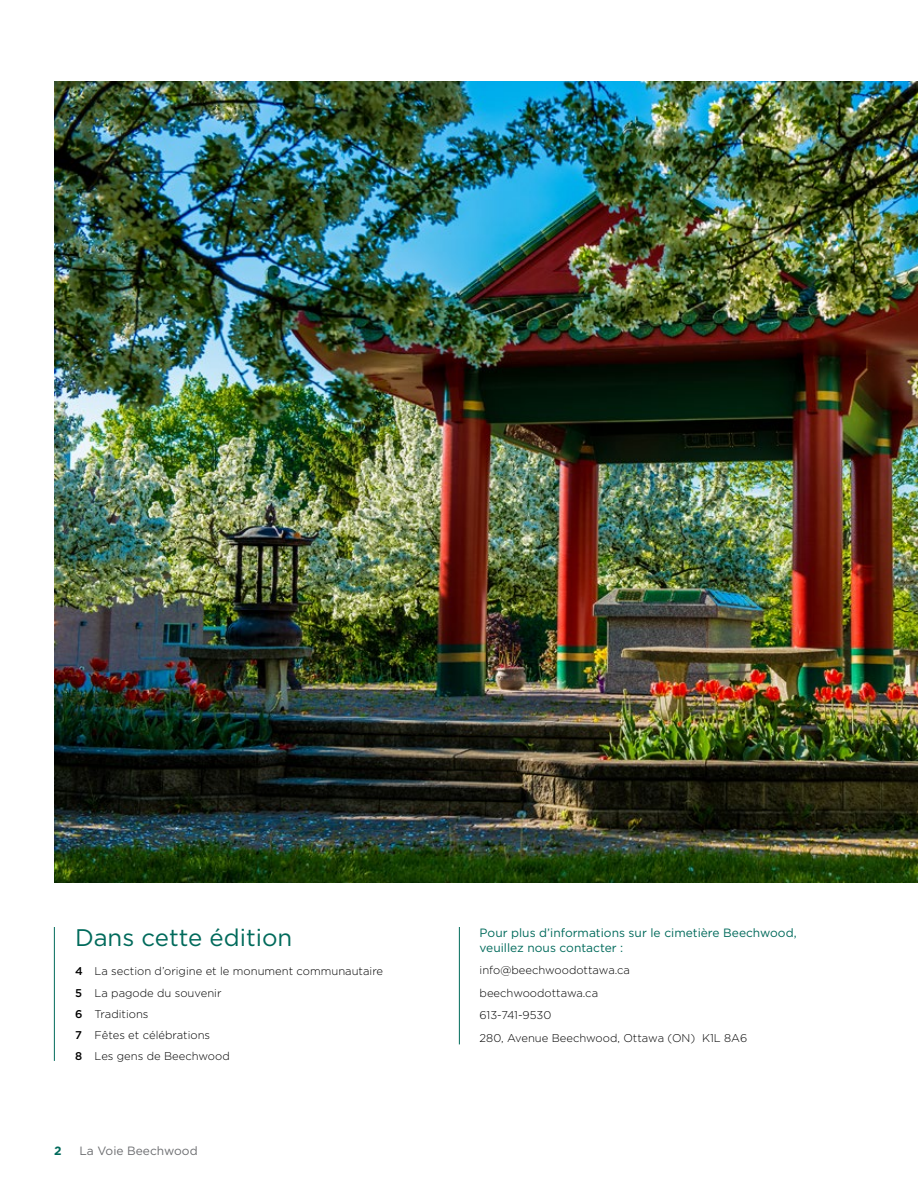
<style>
.page{position:relative;width:918px;height:1188px;background:#fff}
.page>*{position:absolute;margin:0;border:0;box-sizing:border-box;transform-origin:0 0}
.t1{font:24px "Gotham";color:#006a5b}
.t2{font:12px/15px "Gotham";color:#006a5b}
.t3{font:12px "Gotham";color:#6d6e71}
.t4{font:700 12px "Gotham";color:#006a5b}
.t5{font:300 11.25px/21.1px "Gotham";color:#000}
.s1{font-weight:500}
</style>
<div class="page">
<img style="left:54px;top:81px;width:864px;height:801px">
<hr style="left:459px;top:927px;width:1px;height:117px;background:#006a5b">
<hr style="left:54px;top:927px;width:1px;height:134px;background:#006a5b">
<h1 class="t1" style="left:75px;top:924px;width:219px">Dans cette édition</h1>
<p class="t5" style="left:75px;top:961px;width:310px"><span class="s1">4</span> La section d’origine et le monument communautaire<br><span class="s1">5</span> La pagode du souvenir<br><span class="s1">6</span> Traditions<br><span class="s1">7</span> Fêtes et célébrations<br><span class="s1">8</span> Les gens de Beechwood</p>
<p class="t4" style="left:54px;top:1144px;width:9px">2</p>
<p class="t3" style="left:79px;top:1145px;width:120px">La Voie Beechwood</p>
<p class="t2" style="left:480px;top:925px;width:319px">Pour plus d’informations sur le cimetière Beechwood, veuillez nous contacter :</p>
<p class="t5" style="left:480px;top:959px;width:269px;line-height:22.5px">info@beechwoodottawa.ca beechwoodottawa.ca<br>613-741-9530<br>280, Avenue Beechwood, Ottawa (ON) K1L 8A6</p>
</div>
